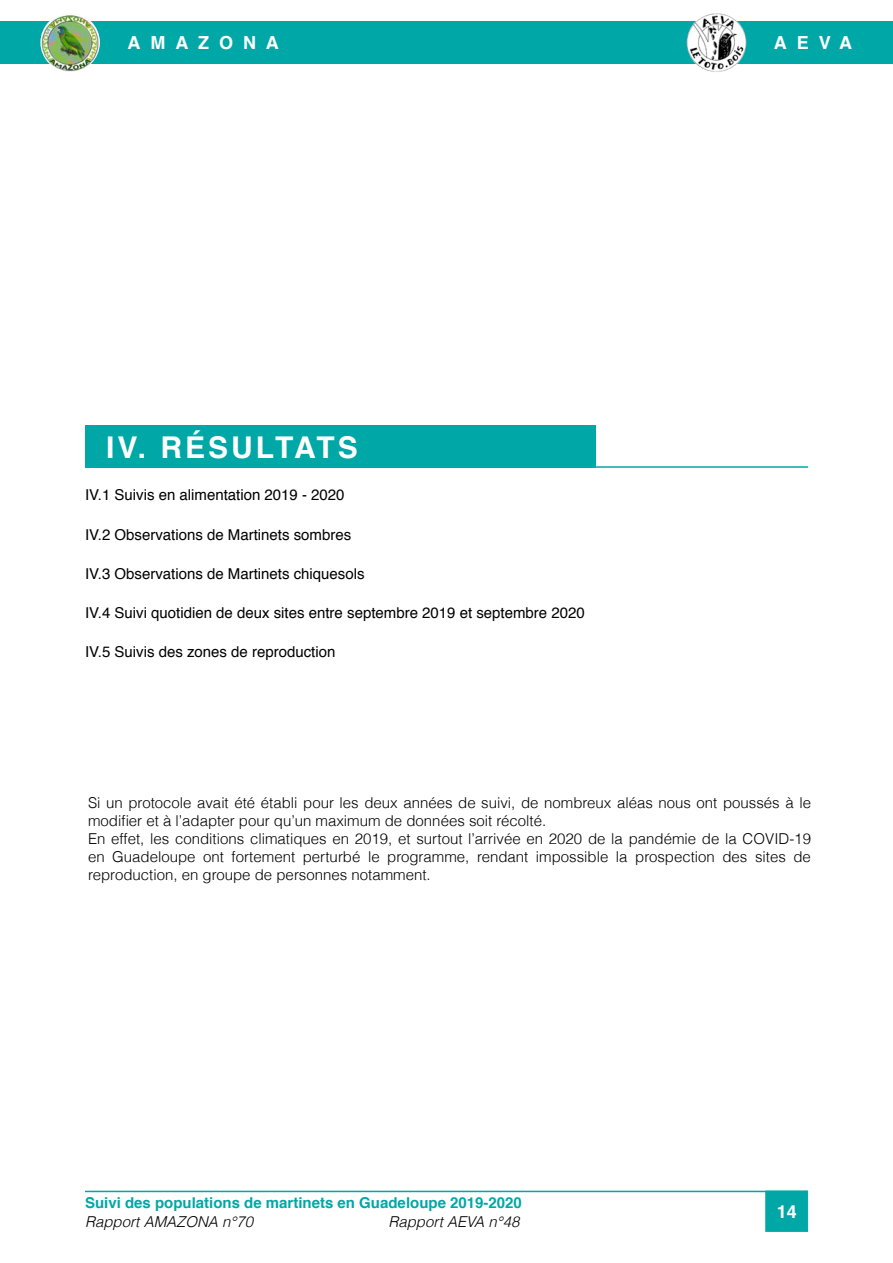
<style>
.page{position:relative;width:893px;height:1263px;background:#fff}
.page>*{position:absolute;margin:0;border:0;box-sizing:border-box;transform-origin:0 0}
.t1{font:700 30px "Helvetica";letter-spacing:.1em;color:#fff}
.t2{font:700 18px "Helvetica";letter-spacing:.55em;color:#fff}
.t3{font:300 15px/18px "Helvetica";color:#000}
.t4{font:15px "Helvetica";color:#000}
.t5{font:700 15px "Helvetica";color:#00a7a7}
.t6{font:italic 300 15px "Helvetica";color:#000}
</style>
<div class="page">
<div style="left:0;top:21px;width:893px;height:43px;background:#00a7a7"></div>
<img style="left:40px;top:13px;width:60px;height:59px;border-radius:30px">
<img style="left:687px;top:13px;width:59px;height:59px;border-radius:30px">
<div style="left:765px;top:1191px;width:43px;height:41px;background:#00a7a7;border:1px solid #00a7a7"></div>
<hr style="left:85px;top:1191px;width:722px;height:1px;background:#00a7a7">
<div style="left:85px;top:425px;width:510px;height:43px;background:#00a7a7"></div>
<hr style="left:85px;top:466px;width:723px;height:2px;background:#00a7a7">
<p class="t2" style="left:128px;top:28px;width:153px">AMAZONA</p>
<p class="t2" style="left:774px;top:28px;width:80px">AEVA</p>
<h1 class="t1" style="left:106px;top:423px;width:250px">IV. Rés ultats</h1>
<p class="t4" style="left:85px;top:483px;width:261px">IV.1 Suivis en alimentation 2019 - 2020</p>
<p class="t4" style="left:85px;top:523px;width:268px">IV.2 Observations de Martinets sombres</p>
<p class="t4" style="left:85px;top:562px;width:281px">IV.3 Observations de Martinets chiquesols</p>
<p class="t4" style="left:85px;top:601px;width:501px">IV.4 Suivi quotidien de deux sites entre septembre 2019 et septembre 2020</p>
<p class="t4" style="left:85px;top:640px;width:252px">IV.5 Suivis des zones de reproduction</p>
<p class="t3" style="left:88px;top:793px;width:724px">Si un protocole avait été établi pour les deux années de suivi, de nombreux aléas nous ont poussés à le modifier et à l’adapter pour qu’un maximum de données soit récolté.<br>En effet, les conditions climatiques en 2019, et surtout l’arrivée en 2020 de la pandémie de la COVID-19 en Guadeloupe ont fortement perturbé le programme, rendant impossible la prospection des sites de reproduction, en groupe de personnes notamment.</p>
<p class="t5" style="left:85px;top:1190px;width:438px">Suivi des populations de martinets en Guadeloupe 2019-2020</p>
<p class="t6" style="left:85px;top:1213px;width:169px">Rapport AMAZONA n°70</p>
<p class="t6" style="left:388px;top:1213px;width:133px">Rapport AEVA n°48</p>
<p class="t2" style="left:777px;top:1197px;width:22px">14</p>
</div>
